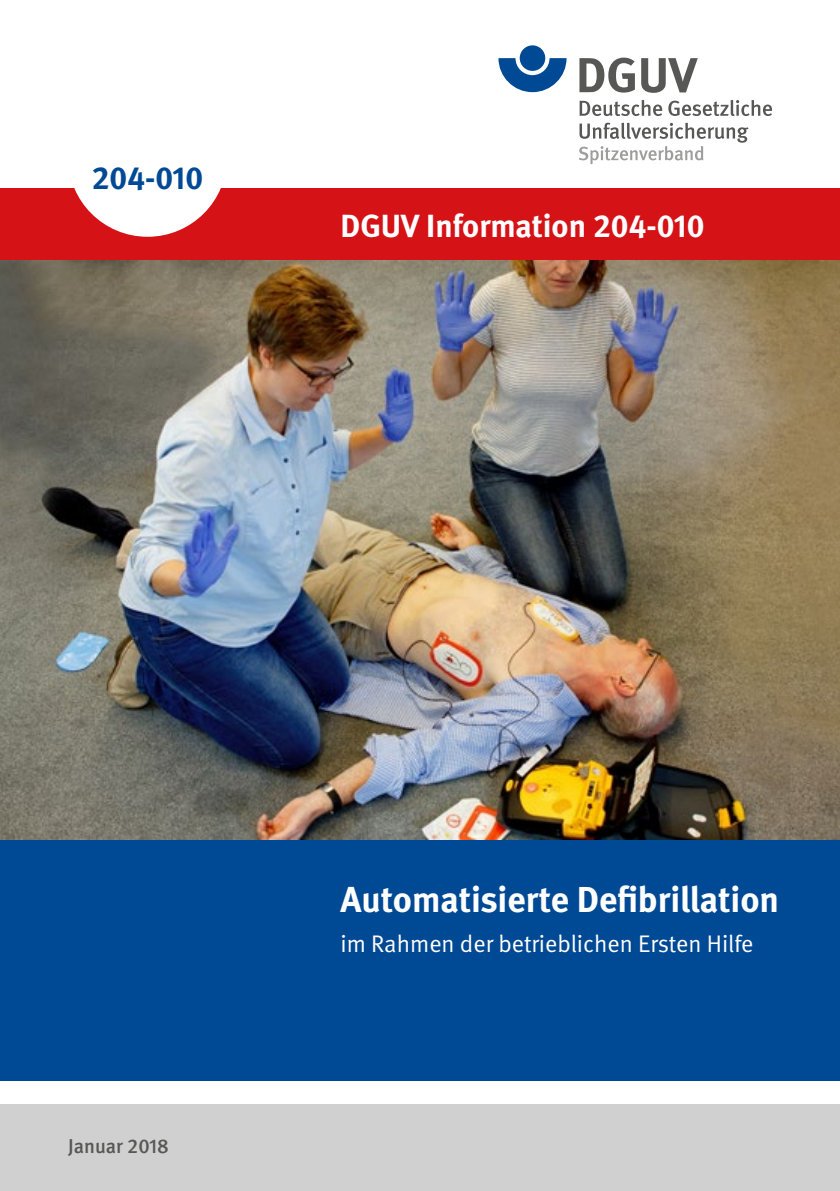
<style>
.page{position:relative;width:840px;height:1191px;background:#fff}
.page>*{position:absolute;margin:0;border:0;box-sizing:border-box;transform-origin:0 0}
.Titel{font:700 36px "DGUV Meta";color:#fff}
.BestNr_Balken{font:700 32px "DGUV Meta";color:#fff}
.t1{font:700 32px "DGUV Meta";color:#004994}
.SubTitel{font:24px "DGUV Meta";color:#fff}
.Ausgabe{font:500 20px "DGUV Meta";color:#575756}
</style>
<div class="page">
<div style="left:0;top:1104px;width:839px;height:87px;background:#d0d0d0"></div>
<div style="left:0;top:839px;width:839px;height:241px;background:#004994"></div>
<div style="left:0;top:189px;width:839px;height:72px;background:#d51317"></div>
<div style="left:68px;top:78px;width:159px;height:159px;background:#fff;border-radius:50%"></div>
<img style="left:0;top:261px;width:839px;height:578px">
<svg style="left:498px;top:58px;width:68px;height:34px"></svg>
<div style="left:519px;top:45px;width:26px;height:26px;background:#004994;border-radius:50%"></div>
<svg style="left:579px;top:58px;width:55px;height:35px"></svg>
<svg style="left:641px;top:58px;width:56px;height:35px"></svg>
<svg style="left:579px;top:100px;width:82px;height:16px"></svg>
<svg style="left:668px;top:100px;width:103px;height:16px"></svg>
<svg style="left:579px;top:123px;width:169px;height:41px"></svg>
<h2 class="t1" style="left:92px;top:158px;width:113px">204-010</h2>
<p class="BestNr_Balken" style="left:340px;top:207px;width:365px">DGUV Information 204-010</p>
<p class="Ausgabe" style="left:68px;top:1134px;width:102px">Januar 2018</p>
<p class="Titel" style="left:340px;top:877px;width:440px">Automatisierte Defibrillation</p>
<p class="SubTitel" style="left:340px;top:929px;width:414px">im Rahmen der betrieblichen Ersten Hilfe</p>
</div>
